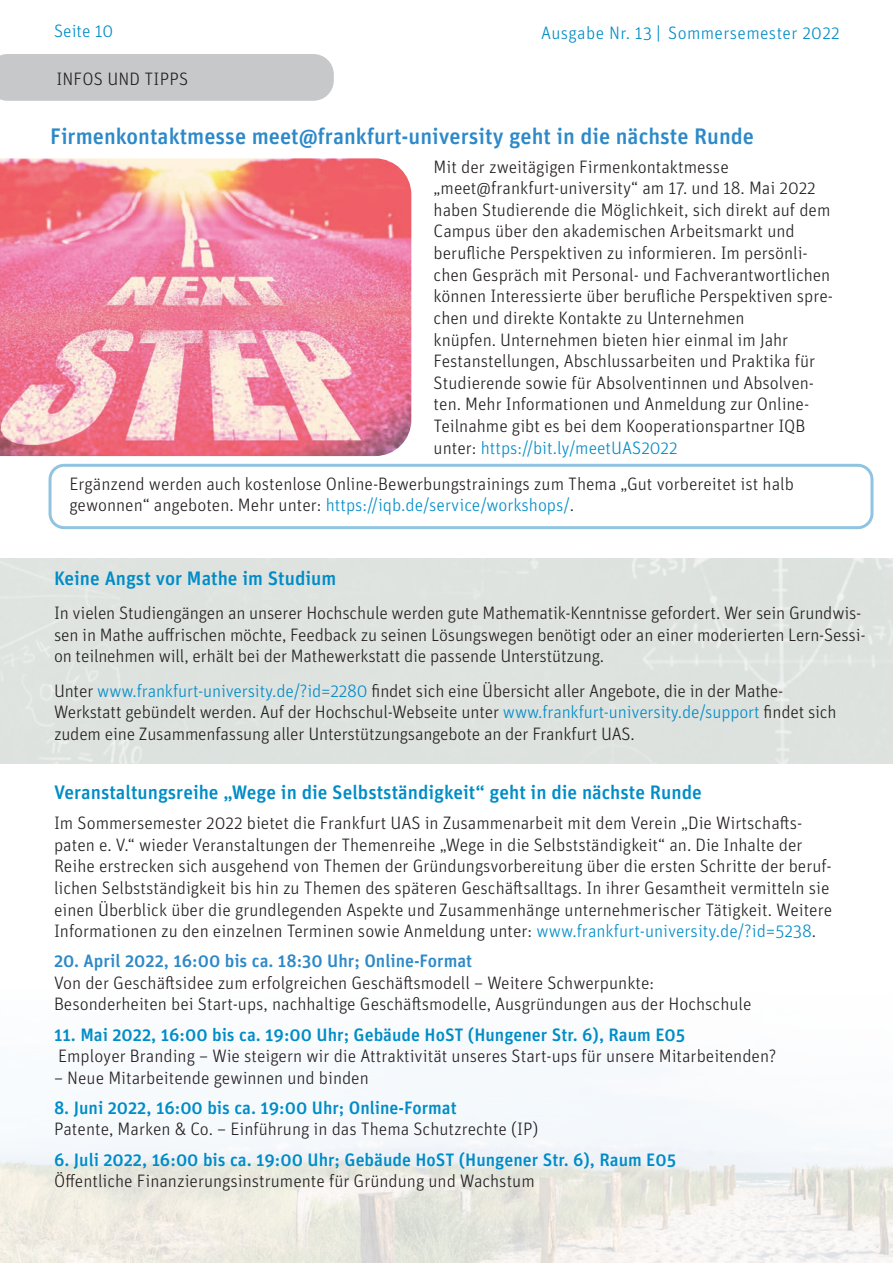
<style>
.page{position:relative;width:893px;height:1263px;background:#fff}
.page>*{position:absolute;margin:0;border:0;box-sizing:border-box;transform-origin:0 0}
.t1{font:500 22.5px "Unit Pro";color:#2d89c9}
.t2{font:500 19.5px "Unit Pro";color:#008cc7}
.t3{font:300 18px/21.6px "Unit Pro";color:#231f20}
.t4{font:500 18px "Unit Pro";color:#008cc7}
.t5{font:500 18px "Unit Pro";color:#2d89c9}
.t6{font:300 18px "Unit Pro";letter-spacing:.02em;color:#008cc7}
.s1{font-style:italic}
.s2{color:#008cc7}
</style>
<div class="page">
<img style="left:0;top:158px;width:411px;height:298px">
<div style="left:49px;top:464px;width:824px;height:65px;border:3px solid #90c4e1;border-radius:14px"></div>
<img style="left:0;top:1071px;width:893px;height:192px">
<div style="left:0;top:54px;width:334px;height:47px;background:#c7c8ca"></div>
<p class="t6" style="left:54px;top:19px;width:61px">Seite 10</p>
<p class="t6" style="left:541px;top:21px;width:300px">Ausgabe Nr. 13 <span class="s1">/</span>Sommersemester 2022</p>
<p class="t3" style="left:56px;top:68px;width:133px">INFOS UND TIPPS</p>
<p class="t1" style="left:50px;top:120px;width:705px">Firmenkontaktmesse meet@frankfurt-university geht in die nächste Runde</p>
<p class="t3" style="left:434px;top:155px;width:401px">Mit der zweitägigen Firmenkontaktmesse „meet@frankfurt-university“ am 17. und 18. Mai 2022 haben Studierende die Möglichkeit, sich direkt auf dem Campus über den akademischen Arbeitsmarkt und berufliche Perspektiven zu informieren. Im persönli&shy;chen Gespräch mit Personal- und Fachverantwortlichen können Interessierte über berufliche Perspektiven spre&shy;chen und direkte Kontakte zu Unternehmen<br>knüpfen. Unternehmen bieten hier einmal im Jahr Festanstellungen, Abschlussarbeiten und Praktika für Studierende sowie für Absolventinnen und Absolven&shy;ten. Mehr Informationen und Anmeldung zur Online-Teilnahme gibt es bei dem Kooperationspartner IQB unter: <span class="s2">https://bit.ly/meetUAS2022</span></p>
<p class="t3" style="left:69px;top:472px;width:726px">Ergänzend werden auch kostenlose Online-Bewerbungstrainings zum Thema „Gut vorbereitet ist halb gewonnen“ angeboten. Mehr unter: <span class="s2">https://iqb.de/service/workshops/</span>.</p>
<p class="t2" style="left:54px;top:564px;width:284px">Keine Angst vor Mathe im Studium</p>
<p class="t3" style="left:54px;top:601px;width:813px">In vielen Studiengängen an unserer Hochschule werden gute Mathematik-Kenntnisse gefordert. Wer sein Grundwis&shy;sen in Mathe auffrischen möchte, Feedback zu seinen Lösungswegen benötigt oder an einer moderierten Lern-Sessi&shy;on teilnehmen will, erhält bei der Mathewerkstatt die passende Unterstützung.</p>
<p class="t3" style="left:54px;top:679px;width:784px">Unter <span class="s2">www.frankfurt-university.de/?id=2280</span> findet sich eine Übersicht aller Angebote, die in der Mathe-<br>Werkstatt gebündelt werden. Auf der Hochschul-Webseite unter <span class="s2">www.frankfurt-university.de/support</span> findet sich zudem eine Zusammenfassung aller Unterstützungsangebote an der Frankfurt UAS.</p>
<p class="t2" style="left:54px;top:778px;width:649px">Veranstaltungsreihe „Wege in die Selbstständigkeit“ geht in die nächste Runde</p>
<p class="t3" style="left:54px;top:812px;width:780px">Im Sommersemester 2022 bietet die Frankfurt UAS in Zusammenarbeit mit dem Verein „Die Wirtschafts&shy;paten e. V.“ wieder Veranstaltungen der Themenreihe „Wege in die Selbstständigkeit“ an. Die Inhalte der Reihe erstrecken sich ausgehend von Themen der Gründungsvorbereitung über die ersten Schritte der beruf&shy;lichen Selbstständigkeit bis hin zu Themen des späteren Geschäftsalltags. In ihrer Gesamtheit vermitteln sie einen Überblick über die grundlegenden Aspekte und Zusammenhänge unternehmerischer Tätigkeit. Weitere Informationen zu den einzelnen Terminen sowie Anmeldung unter: <span class="s2">www.frankfurt-university.de/?id=5238</span>.</p>
<p class="t5" style="left:54px;top:948px;width:420px">20. April 2022, 16:00 bis ca. 18:30 Uhr; Online-Format</p>
<p class="t3" style="left:54px;top:971px;width:699px">Von der Geschäftsidee zum erfolgreichen Geschäftsmodell – Weitere Schwerpunkte:<br>Besonderheiten bei Start-ups, nachhaltige Geschäftsmodelle, Ausgründungen aus der Hochschule</p>
<p class="t4" style="left:54px;top:1021px;width:633px">11. Mai 2022, 16:00 bis ca. 19:00 Uhr; Gebäude HoST (Hungener Str. 6), Raum E05</p>
<p class="t3" style="left:58px;top:1045px;width:720px">Employer Branding – Wie steigern wir die Attraktivität unseres Start-ups für unsere Mitarbeitenden?</p>
<p class="t3" style="left:54px;top:1066px;width:316px">– Neue Mitarbeitende gewinnen und binden</p>
<p class="t4" style="left:54px;top:1095px;width:404px">8. Juni 2022, 16:00 bis ca. 19:00 Uhr; Online-Format</p>
<p class="t3" style="left:54px;top:1118px;width:486px">Patente, Marken &amp; Co. – Einführung in das Thema Schutzrechte (IP)</p>
<p class="t4" style="left:54px;top:1146px;width:624px">6. Juli 2022, 16:00 bis ca. 19:00 Uhr; Gebäude HoST (Hungener Str. 6), Raum E05</p>
<p class="t3" style="left:54px;top:1170px;width:482px">Öffentliche Finanzierungsinstrumente für Gründung und Wachstum</p>
</div>
